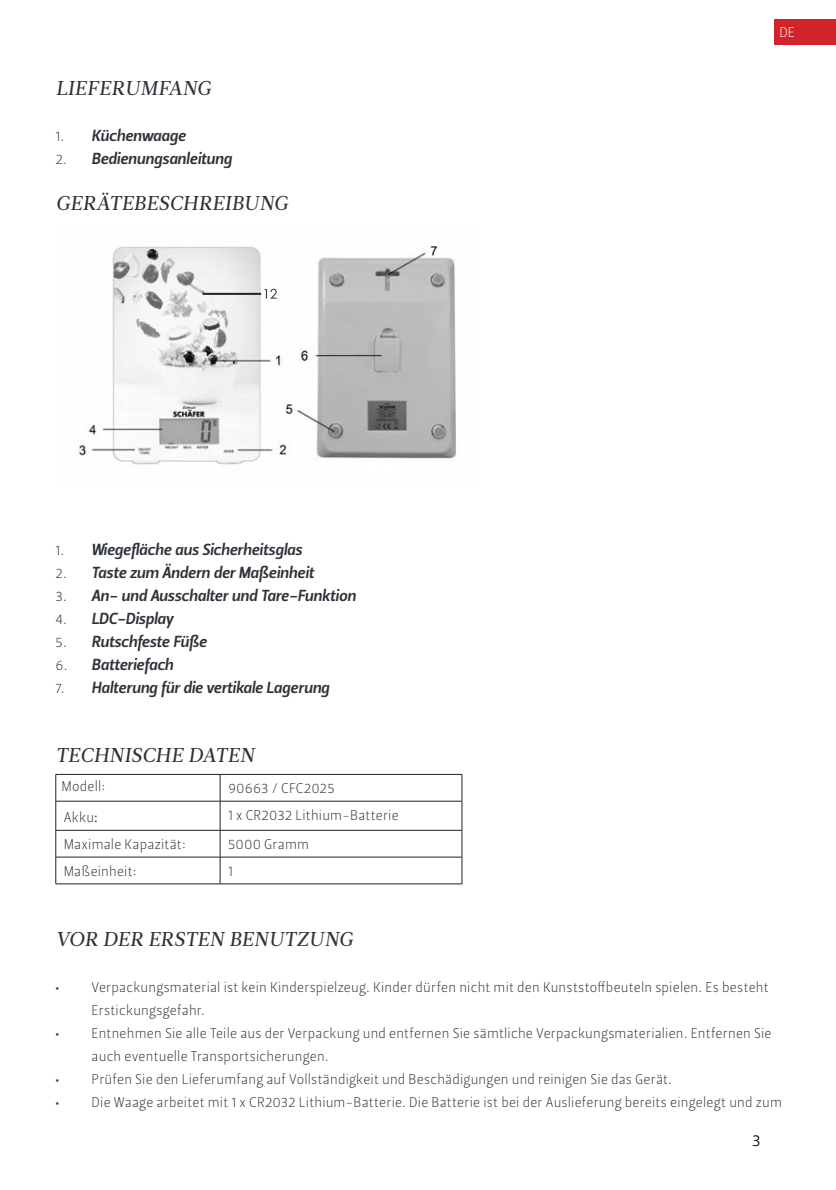
<style>
.page{position:relative;width:836px;height:1190px;background:#fff}
.page>*{position:absolute;margin:0;border:0;box-sizing:border-box;transform-origin:0 0}
.t1{font:20px "Leitura News Italic 2";letter-spacing:.015em;color:#2e333a}
.t2{font:16px "Leitura Sans Italic 3";letter-spacing:-.01em;color:#2e333a}
.t3{font:16px "Leitura Sans Grot 1";color:#231f20}
.t4{font:14px/23px "Leitura Sans Grot 1";letter-spacing:.015em;color:#2e333a}
.t5{font:14px "Leitura Sans Grot 1";color:#fff}
.s1{font-family:"Leitura Sans Grot 1";font-size:14px}
.s2{font-family:"Nunito Sans";font-size:13px;color:#231f20}
</style>
<div class="page">
<div style="left:773px;top:19px;width:62px;height:26px;background:#d1232a"></div>
<img style="left:77px;top:246px;width:379px;height:219px">
<hr style="left:202px;top:293px;width:59px;height:2px;background:#231f20">
<svg style="left:264px;top:289px;width:13px;height:10px"></svg>
<hr style="left:55px;top:774px;width:165px;height:1px;background:#231f20">
<hr style="left:220px;top:774px;width:242px;height:1px;background:#231f20">
<hr style="left:55px;top:801px;width:165px;height:1px;background:#231f20">
<hr style="left:220px;top:801px;width:242px;height:1px;background:#231f20">
<hr style="left:55px;top:830px;width:165px;height:1px;background:#231f20">
<hr style="left:220px;top:830px;width:242px;height:1px;background:#231f20">
<hr style="left:55px;top:857px;width:165px;height:1px;background:#231f20">
<svg style="left:55px;top:775px;width:1px;height:109px"></svg>
<hr style="left:220px;top:857px;width:242px;height:1px;background:#231f20">
<svg style="left:220px;top:775px;width:1px;height:109px"></svg>
<svg style="left:461px;top:775px;width:1px;height:109px"></svg>
<hr style="left:55px;top:884px;width:165px;height:1px;background:#231f20">
<hr style="left:220px;top:884px;width:242px;height:1px;background:#231f20">
<h1 class="t1" style="left:56px;top:76px;width:157px">LIEFERUMFANG</h1>
<p class="t2" style="left:55px;top:126px;width:132px"><span class="s1">1.</span> Küchenwaage</p>
<p class="t2" style="left:55px;top:149px;width:178px"><span class="s1">2.</span> Bedienungsanleitung</p>
<h1 class="t1" style="left:56px;top:191px;width:234px">GERÄTEBESCHREIBUNG</h1>
<p class="t2" style="left:55px;top:540px;width:248px"><span class="s1">1.</span> Wiegefläche aus Sicherheitsglas</p>
<p class="t2" style="left:55px;top:563px;width:260px"><span class="s1">2.</span> Taste zum Ändern der Maßeinheit</p>
<p class="t2" style="left:55px;top:586px;width:302px"><span class="s1">3.</span> An- und Ausschalter und Tare-Funktion</p>
<p class="t2" style="left:55px;top:609px;width:119px"><span class="s1">4.</span> LDC-Display</p>
<p class="t2" style="left:55px;top:632px;width:153px"><span class="s1">5.</span> Rutschfeste Füße</p>
<p class="t2" style="left:55px;top:655px;width:119px"><span class="s1">6.</span> Batteriefach</p>
<p class="t2" style="left:55px;top:678px;width:275px"><span class="s1">7.</span> Halterung für die vertikale Lagerung</p>
<h1 class="t1" style="left:56px;top:743px;width:200px">TECHNISCHE DATEN</h1>
<p class="t4" style="left:61px;top:775px;width:45px">Modell:</p>
<p class="t4" style="left:228px;top:777px;width:108px">90663 / CFC2025</p>
<p class="t4" style="left:64px;top:806px;width:35px">Akku<span class="s2">:</span></p>
<p class="t4" style="left:228px;top:804px;width:172px">1 x CR2032 Lithium-Batterie</p>
<p class="t4" style="left:64px;top:833px;width:123px">Maximale Kapazität:</p>
<p class="t4" style="left:228px;top:833px;width:82px">5000 Gramm</p>
<p class="t4" style="left:64px;top:860px;width:74px">Maßeinheit:</p>
<p class="t4" style="left:228px;top:860px;width:6px">1</p>
<p class="t5" style="left:779px;top:24px;width:17px">DE</p>
<p class="t5" style="left:779px;top:24px;width:17px">EN</p>
<h1 class="t1" style="left:56px;top:927px;width:299px">VOR DER ERSTEN BENUTZUNG</h1>
<p class="t4" style="left:91px;top:976px;width:678px;text-indent:-36px">• Verpackungsmaterial ist kein Kinderspielzeug. Kinder dürfen nicht mit den Kunststoffbeuteln spielen. Es besteht<br>Erstickungsgefahr.</p>
<p class="t4" style="left:91px;top:1022px;width:681px;text-indent:-36px">• Entnehmen Sie alle Teile aus der Verpackung und entfernen Sie sämtliche Verpackungsmaterialien. Entfernen Sie auch eventuelle Transportsicherungen.</p>
<p class="t4" style="left:55px;top:1068px;width:617px">• Prüfen Sie den Lieferumfang auf Vollständigkeit und Beschädigungen und reinigen Sie das Gerät.</p>
<p class="t4" style="left:55px;top:1091px;width:727px">• Die Waage arbeitet mit 1 x CR2032 Lithium-Batterie. Die Batterie ist bei der Auslieferung bereits eingelegt und zum</p>
<p class="t3" style="left:751px;top:1131px;width:10px">3</p>
</div>
